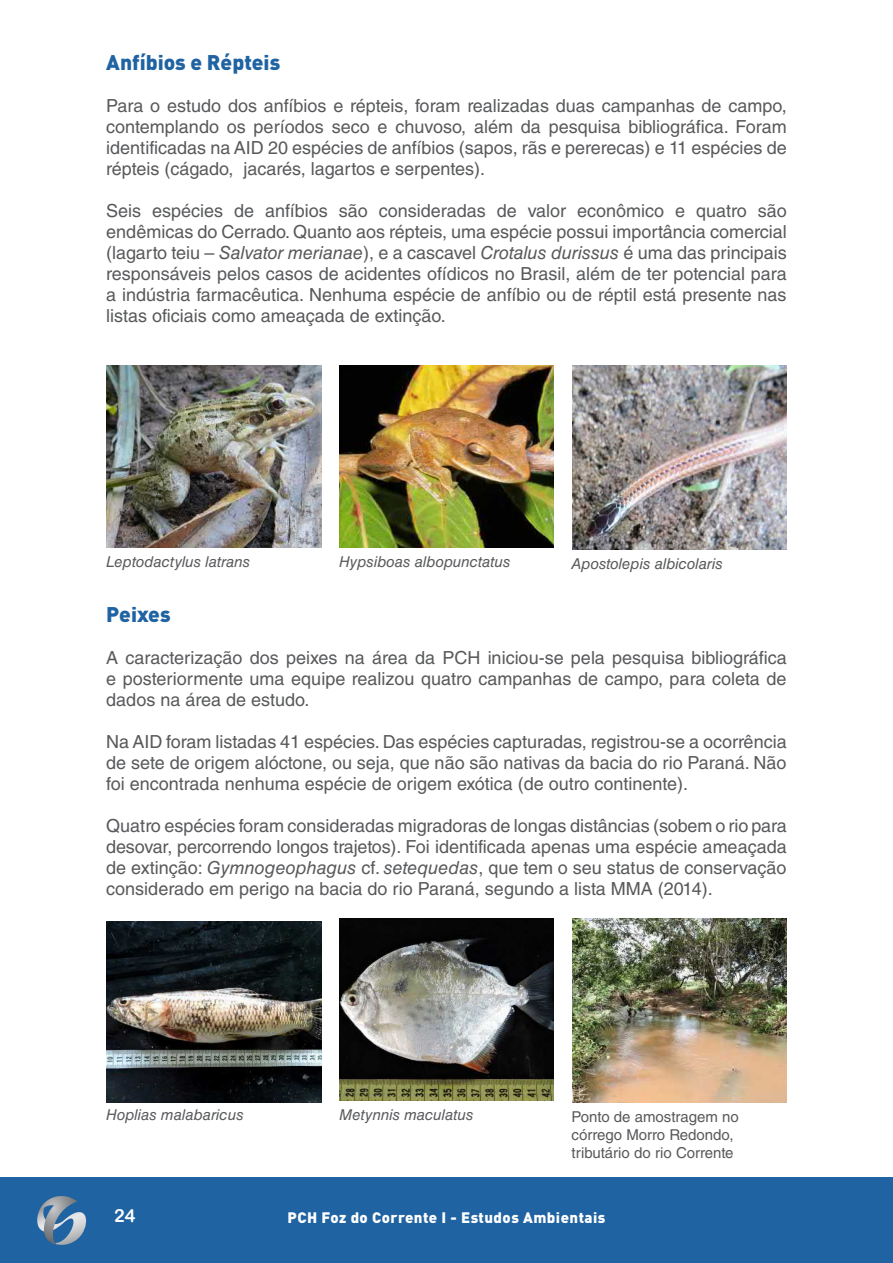
<style>
.page{position:relative;width:893px;height:1263px;background:#fff}
.page>*{position:absolute;margin:0;border:0;box-sizing:border-box;transform-origin:0 0}
.t1{font:900 21px "DIN Pro";color:#1f63a2}
.t2{font:18px/21px "Helvetica LT Std";color:#58595b;text-align:justify}
.t3{font:18px "Arial Rounded MT Bold";color:#fff}
.t4{font:italic 15px "Helvetica LT Std";color:#58595b}
.t5{font:15px/18px "Helvetica LT Std";color:#58595b}
.t6{font:900 15px "DIN Pro";letter-spacing:.03em;color:#fff}
.s1{font-style:italic}
</style>
<div class="page">
<div style="left:0;top:1178px;width:893px;height:85px;background:#1f63a2"></div>
<svg style="left:37px;top:1196px;width:50px;height:49px"></svg>
<img style="left:106px;top:365px;width:215px;height:182px">
<img style="left:339px;top:365px;width:215px;height:182px">
<img style="left:572px;top:365px;width:215px;height:184px">
<img style="left:106px;top:921px;width:215px;height:182px">
<img style="left:339px;top:919px;width:215px;height:182px">
<img style="left:572px;top:919px;width:215px;height:184px">
<p class="t1" style="left:106px;top:48px;width:175px">Anfíbios e Répteis</p>
<p class="t2" style="left:106px;top:95px;width:682px">Para o estudo dos anfíbios e répteis, foram realizadas duas campanhas de campo, contemplando os períodos seco e chuvoso, além da pesquisa bibliográfica. Foram identificadas na AID 20 espécies de anfíbios (sapos, rãs e pererecas) e 11 espécies de répteis (cágado, jacarés, lagartos e serpentes).</p>
<p class="t2" style="left:106px;top:200px;width:682px">Seis espécies de anfíbios são consideradas de valor econômico e quatro são endêmicas do Cerrado. Quanto aos répteis, uma espécie possui importância comercial (lagarto teiu – <span class="s1">Salvator merianae</span>), e a cascavel <span class="s1">Crotalus durissus</span> é uma das principais responsáveis pelos casos de acidentes ofídicos no Brasil, além de ter potencial para a indústria farmacêutica. Nenhuma espécie de anfíbio ou de réptil está presente nas listas oficiais como ameaçada de extinção.</p>
<p class="t4" style="left:106px;top:553px;width:145px">Leptodactylus latrans</p>
<p class="t4" style="left:339px;top:553px;width:173px">Hypsiboas albopunctatus</p>
<p class="t4" style="left:572px;top:555px;width:153px">Apostolepis albicolaris</p>
<p class="t1" style="left:106px;top:600px;width:66px">Peixes</p>
<p class="t2" style="left:106px;top:647px;width:682px">A caracterização dos peixes na área da PCH iniciou-se pela pesquisa bibliográfica e posteriormente uma equipe realizou quatro campanhas de campo, para coleta de dados na área de estudo.</p>
<p class="t2" style="left:106px;top:731px;width:682px">Na AID foram listadas 41 espécies. Das espécies capturadas, registrou-se a ocorrência de sete de origem alóctone, ou seja, que não são nativas da bacia do rio Paraná. Não foi encontrada nenhuma espécie de origem exótica (de outro continente).</p>
<p class="t2" style="left:106px;top:815px;width:682px">Quatro espécies foram consideradas migradoras de longas distâncias (sobem o rio para desovar, percorrendo longos trajetos). Foi identificada apenas uma espécie ameaçada de extinção: <span class="s1">Gymnogeophagus</span> cf. <span class="s1">setequedas</span>, que tem o seu status de conservação considerado em perigo na bacia do rio Paraná, segundo a lista MMA (2014).</p>
<p class="t4" style="left:106px;top:1106px;width:139px">Hoplias malabaricus</p>
<p class="t4" style="left:339px;top:1106px;width:136px">Metynnis maculatus</p>
<p class="t5" style="left:572px;top:1108px;width:169px">Ponto de amostragem no córrego Morro Redondo, tributário do rio Corrente</p>
<p class="t3" style="left:114px;top:1205px;width:23px">24</p>
<p class="t6" style="left:288px;top:1208px;width:319px">PCH Foz do Corrente I - Estudos Ambientais</p>
</div>
